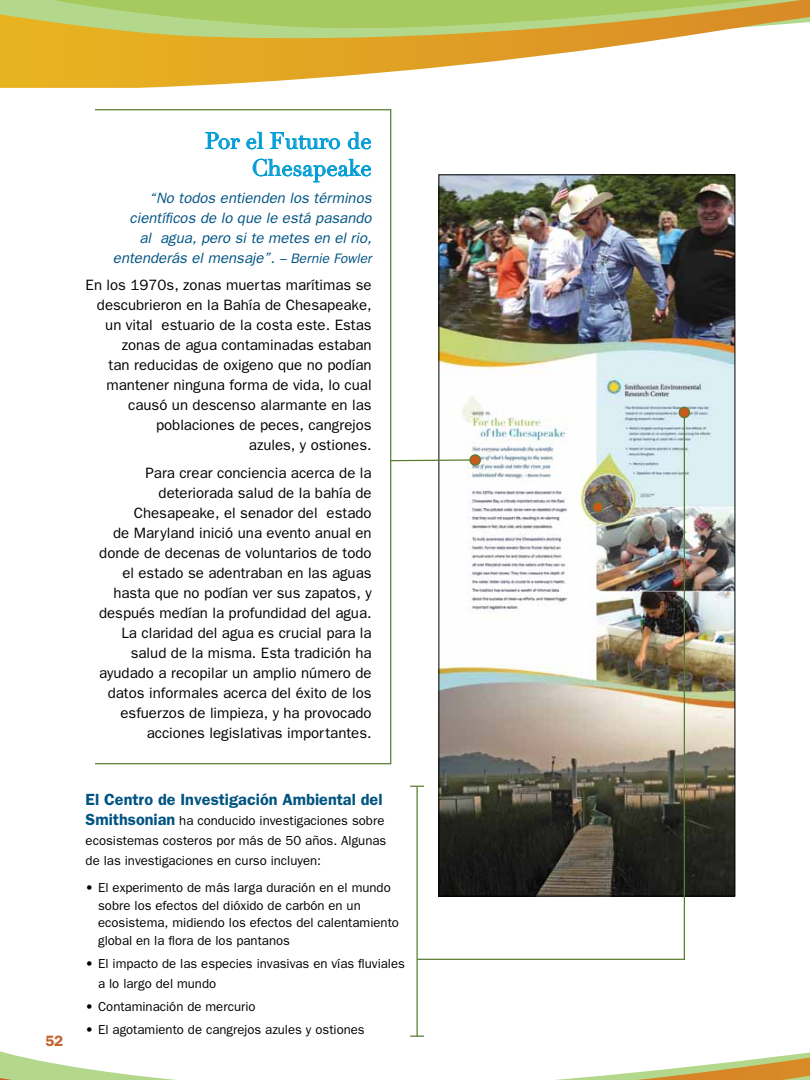
<style>
.page{position:relative;width:810px;height:1080px;background:#fff}
.page>*{position:absolute;margin:0;border:0;box-sizing:border-box;transform-origin:0 0}
.t1{font:22.5px/27px "Didot";color:#009cd6;text-align:right}
.t2{font:600 16.25px "Franklin Gothic";color:#005482}
.t3{font:15px/20px "Franklin Gothic";color:#000;text-align:right}
.t4{font:italic 15px/20px "Franklin Gothic";color:#005482;text-align:right}
.t5{font:600 15px "Franklin Gothic";color:#c2632e}
.t6{font:13.12px/20px "Franklin Gothic";color:#000}
.s1{font-size:13.75px}
.s2{font-weight:600;font-size:16.25px;color:#005482}
</style>
<div class="page">
<svg style="left:0;top:1051px;width:810px;height:29px"></svg>
<img style="left:441px;top:177px;width:292px;height:717px">
<svg style="left:205px;top:132px;width:35px;height:17px"></svg>
<svg style="left:246px;top:132px;width:17px;height:17px"></svg>
<svg style="left:270px;top:132px;width:70px;height:17px"></svg>
<svg style="left:348px;top:132px;width:23px;height:17px"></svg>
<svg style="left:253px;top:159px;width:118px;height:23px"></svg>
<svg style="left:390px;top:459px;width:79px;height:3px"></svg>
<svg style="left:470px;top:455px;width:10px;height:10px"></svg>
<div style="left:469px;top:454px;width:12px;height:12px;border:1px solid #597d30;border-radius:50%"></div>
<hr style="left:417px;top:786px;width:1px;height:251px;background:#597d30">
<svg style="left:593px;top:502px;width:10px;height:10px"></svg>
<div style="left:592px;top:501px;width:12px;height:12px;border:1px solid #597d30;border-radius:50%"></div>
<svg style="left:410px;top:786px;width:14px;height:1px"></svg>
<svg style="left:410px;top:1036px;width:14px;height:1px"></svg>
<hr style="left:417px;top:959px;width:267px;height:1px;background:#597d30">
<hr style="left:684px;top:415px;width:1px;height:545px;background:#597d30">
<div style="left:679px;top:407px;width:11px;height:11px;background:#c9591c;border-radius:50%"></div>
<div style="left:679px;top:407px;width:11px;height:11px;border:1px solid #597d30;border-radius:50%"></div>
<svg style="left:0;top:0;width:810px;height:88px"></svg>
<p class="t5" style="left:45px;top:1032px;width:20px">52</p>
<h1 class="t1" style="left:205px;top:128px;width:168px">Por el Futuro de<br>Chesapeake</h1>
<p class="t4" style="left:113px;top:188px;width:260px">“No todos entienden los términos científicos de lo que le está pasando<br>al agua, pero si te metes en el rio, entenderás el mensaje”. <span class="s1">– Bernie Fowler</span></p>
<p class="t3" style="left:86px;top:275px;width:287px">En los 1970s, zonas muertas marítimas se descubrieron en la Bahía de Chesapeake, un vital estuario de la costa este. Estas zonas de agua contaminadas estaban<br>tan reducidas de oxigeno que no podían mantener ninguna forma de vida, lo cual causó un descenso alarmante en las poblaciones de peces, cangrejos<br>azules, y ostiones.</p>
<p class="t3" style="left:99px;top:462px;width:274px">Para crear conciencia acerca de la deteriorada salud de la bahía de Chesapeake, el senador del estado<br>de Maryland inició una evento anual en donde de decenas de voluntarios de todo el estado se adentraban en las aguas hasta que no podían ver sus zapatos, y después medían la profundidad del agua.<br>La claridad del agua es crucial para la salud de la misma. Esta tradición ha ayudado a recopilar un amplio número de datos informales acerca del éxito de los esfuerzos de limpieza, y ha provocado acciones legislativas importantes.</p>
<p class="t2" style="left:86px;top:790px;width:298px">El Centro de Investigación Ambiental del</p>
<p class="t6" style="left:86px;top:810px;width:302px"><span class="s2">Smithsonian</span> ha conducido investigaciones sobre ecosistemas costeros por más de 50 años. Algunas de las investigaciones en curso incluyen:</p>
<p class="t6" style="left:98px;top:879px;width:302px;line-height:17.5px;text-indent:-12px">• El experimento de más larga duración en el mundo sobre los efectos del dióxido de carbón en un ecosistema, midiendo los efectos del calentamiento global en la flora de los pantanos</p>
<p class="t6" style="left:98px;top:953px;width:308px;text-indent:-12px">• El impacto de las especies invasivas en vías fluviales a lo largo del mundo</p>
<p class="t6" style="left:86px;top:996px;width:171px">• Contaminación de mercurio</p>
<p class="t6" style="left:86px;top:1019px;width:281px">• El agotamiento de cangrejos azules y ostiones</p>
</div>
